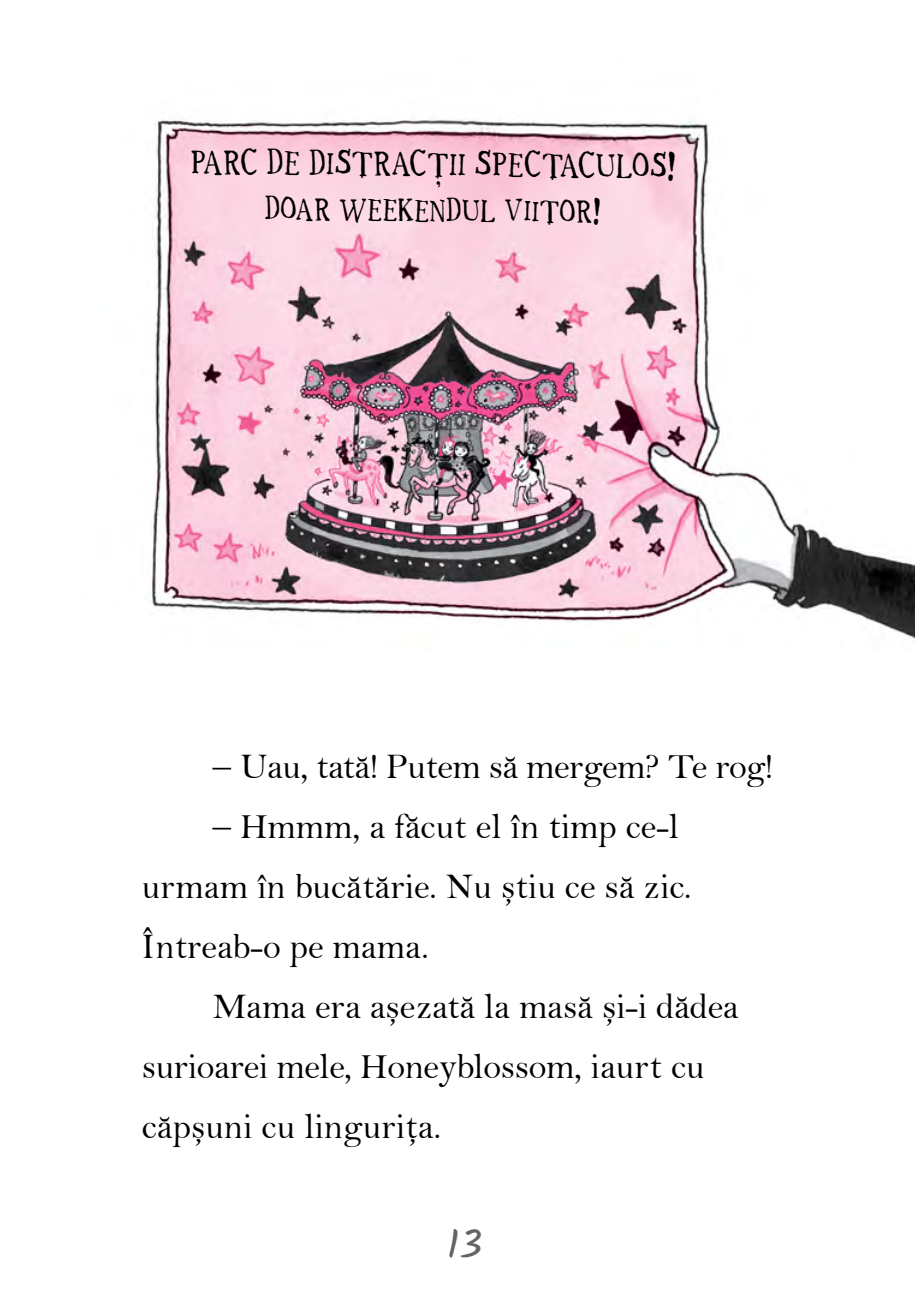
<style>
.page{position:relative;width:915px;height:1312px;background:#fff}
.page>*{position:absolute;margin:0;border:0;box-sizing:border-box;transform-origin:0 0}
.t1{font:40px "Kalam";color:#636466}
.t2{font:36.25px/60px "Bell MT Regular ro";color:#000}
.t3{font:32.5px "Times New Random";color:#000}
.t4{font:30px "Times New Random";color:#000}
</style>
<div class="page">
<img style="left:150px;top:119px;width:764px;height:523px">
<p class="t3" style="left:191px;top:144px;width:485px">PARC DE DISTRACŢII SPECTACULOS!</p>
<p class="t4" style="left:265px;top:192px;width:337px">DOAR WEEKENDUL VIITOR!</p>
<p class="t2" style="left:213px;top:735px;width:561px">– Uau, tată! Putem să mergem? Te rog!</p>
<p class="t2" style="left:142px;top:795px;width:551px;text-indent:71px">– Hmmm, a făcut el în timp ce‑l urmam în bucătărie. Nu știu ce să zic.<br>Întreab‑o pe mama.</p>
<p class="t2" style="left:142px;top:975px;width:598px;text-indent:71px">Mama era așezată la masă și-i dădea surioarei mele, Honeyblossom, iaurt cu căpșuni cu lingurița.</p>
<p class="t1" style="left:446px;top:1216px;width:37px">13</p>
</div>
